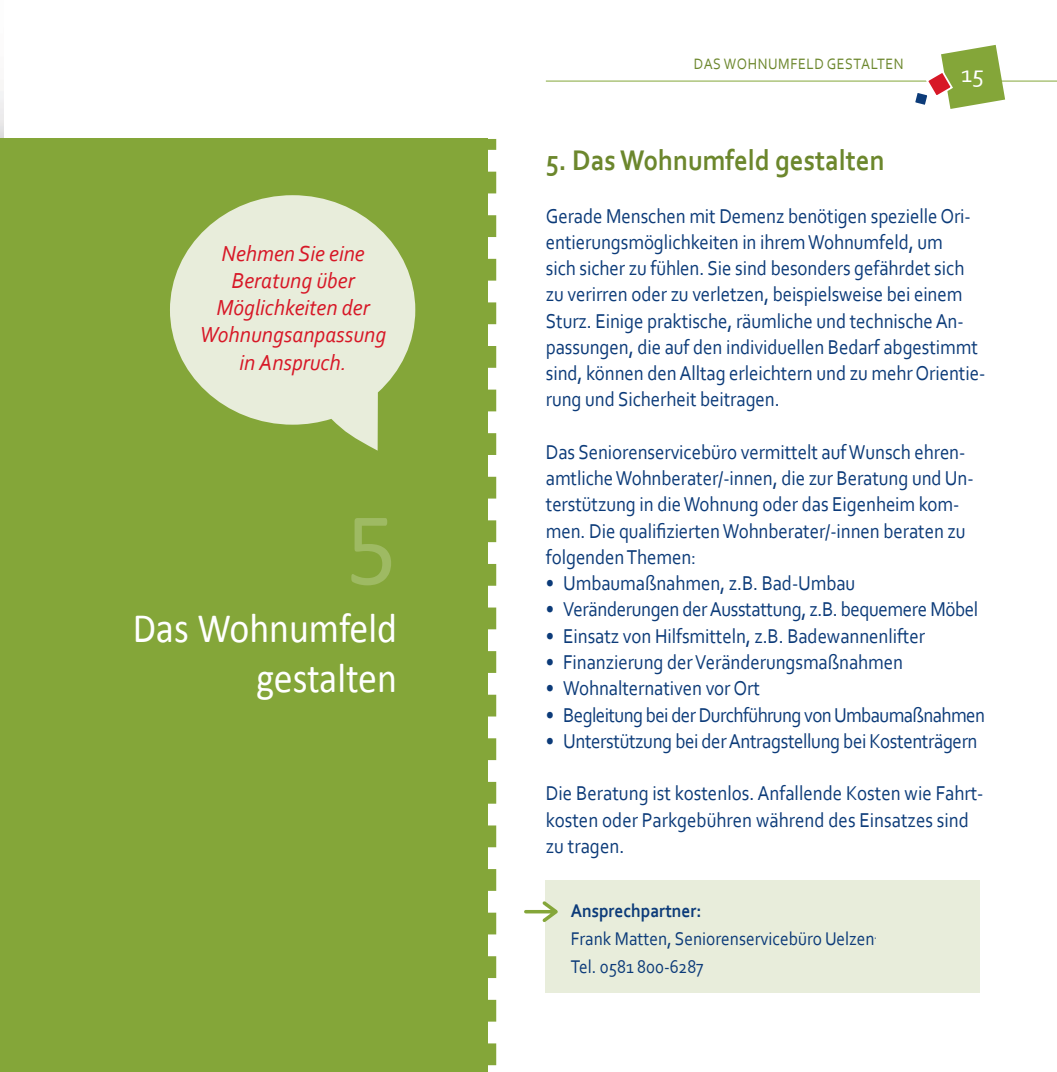
<style>
.page{position:relative;width:1057px;height:1072px;background:#fff}
.page>*{position:absolute;margin:0;border:0;box-sizing:border-box;transform-origin:0 0}
.t1{font:105px "Calibri";color:#9eba63;scale:.95 1}
.t2{font:42px/50.4px "Calibri";color:#fff;text-align:right;scale:.9 1}
.t3{font:700 29.75px "Corbel";color:#6c872d;scale:.9 1}
.t4{font:24.5px "Corbel";color:#fff}
.t5{font:italic 22.75px/27.3px "Corbel";color:#d71827;text-align:center;scale:.95 1}
.t6{font:21px/26.2px "Corbel";letter-spacing:-.005em;color:#0c3b79;scale:.9 1}
.t7{font:21px "Corbel";letter-spacing:-.03em;color:#0c3b79;scale:.9 1}
.t8{font:19.25px/28px "Corbel";color:#0c3b79;scale:.9 1}
.t9{font:700 19.25px "Corbel";color:#0c3b79;scale:.9 1}
.t10{font:15.75px "Corbel";letter-spacing:.04em;color:#6c872d;scale:.9 1}
</style>
<div class="page">
<img style="left:0;top:91px;width:3px;height:48px">
<div style="left:0;top:139px;width:487px;height:932px;background:#84a639"></div>
<div style="left:545px;top:880px;width:434px;height:112px;background:#e8eddb"></div>
<svg style="left:479px;top:150px;width:17px;height:922px"></svg>
<div style="left:479px;top:139px;width:17px;height:11px;background:#84a639"></div>
<svg style="left:170px;top:195px;width:245px;height:255px;fill:#e8eddb"></svg>
<svg style="left:524px;top:901px;width:34px;height:21px"></svg>
<hr style="left:546px;top:81px;width:511px;height:1px;background:#84a639">
<svg style="left:912px;top:45px;width:93px;height:64px"></svg>
<p class="t5" style="left:200px;top:239px;width:198px">Nehmen Sie eine<br>Beratung über<br>Möglichkeiten der<br>Wohnungsanpassung in Anspruch.</p>
<h1 class="t1" style="left:346px;top:484px;width:55px">5</h1>
<h2 class="t2" style="left:133px;top:601px;width:295px">Das Wohnumfeld gestalten</h2>
<p class="t10" style="left:693px;top:54px;width:235px">DAS WOHNUMFELD GESTALTEN</p>
<p class="t4" style="left:961px;top:58px;width:24px">15</p>
<h3 class="t3" style="left:546px;top:142px;width:378px">5. Das Wohnumfeld gestalten</h3>
<p class="t6" style="left:546px;top:202px;width:490px">Gerade Menschen mit Demenz benötigen spezielle Ori&shy;entierungsmöglichkeiten in ihrem Wohnumfeld, um<br>sich sicher zu fühlen. Sie sind besonders gefährdet sich zu verirren oder zu verletzen, beispielsweise bei einem Sturz. Einige praktische, räumliche und technische An&shy;passungen, die auf den individuellen Bedarf abgestimmt sind, können den Alltag erleichtern und zu mehr Orientie&shy;rung und Sicherheit beitragen.</p>
<p class="t6" style="left:546px;top:438px;width:477px">Das Seniorenservicebüro vermittelt auf Wunsch ehren&shy;amtliche Wohnberater/-innen, die zur Beratung und Un&shy;terstützung in die Wohnung oder das Eigenheim kom&shy;men. Die qualifizierten Wohnberater/-innen beraten zu folgenden Themen:</p>
<p class="t6" style="left:546px;top:569px;width:345px">• Umbaumaßnahmen, z.B. Bad-Umbau</p>
<p class="t6" style="left:546px;top:596px;width:482px">• Veränderungen der Ausstattung, z.B. bequemere Möbel</p>
<p class="t6" style="left:546px;top:622px;width:423px">• Einsatz von Hilfsmitteln, z.B. Badewannenlifter</p>
<p class="t6" style="left:546px;top:648px;width:398px">• Finanzierung der Veränderungsmaßnahmen</p>
<p class="t6" style="left:546px;top:674px;width:239px">• Wohnalternativen vor Ort</p>
<p class="t7" style="left:546px;top:701px;width:489px">• Begleitung bei der Durchführung von Umbaumaßnahmen</p>
<p class="t6" style="left:546px;top:727px;width:481px">• Unterstützung bei der Antragstellung bei Kostenträgern</p>
<p class="t6" style="left:546px;top:779px;width:487px">Die Beratung ist kostenlos. Anfallende Kosten wie Fahrt&shy;kosten oder Parkgebühren während des Einsatzes sind zu tragen.</p>
<p class="t9" style="left:570px;top:898px;width:147px">Ansprechpartner:</p>
<p class="t8" style="left:570px;top:923px;width:339px">Frank Matten, Seniorenservicebüro Uelzen<br>Tel. 0581 800-6287</p>
</div>
